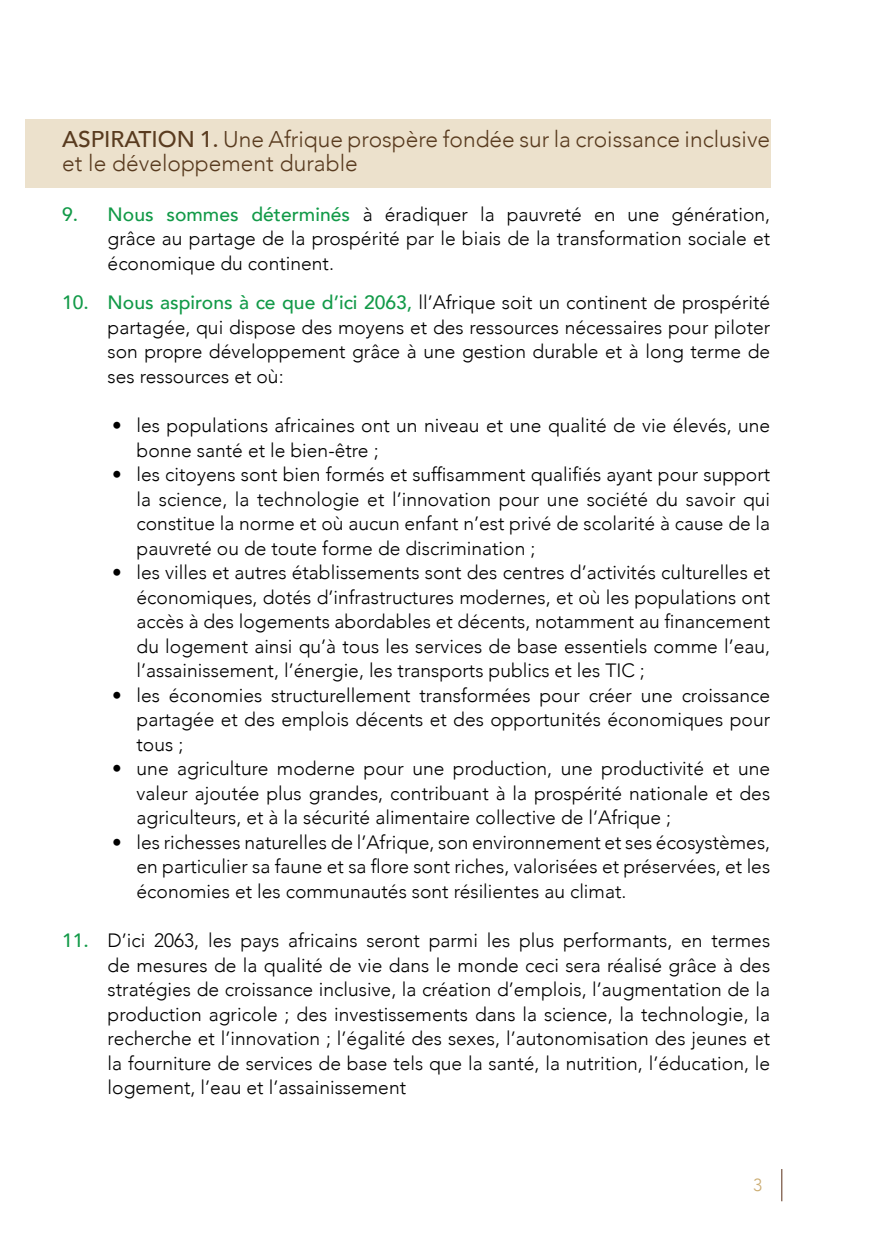
<style>
.page{position:relative;width:874px;height:1241px;background:#fff}
.page>*{position:absolute;margin:0;border:0;box-sizing:border-box;transform-origin:0 0}
.t1{font:300 22.75px/24.5px "Avenir";color:#593b1f}
.t2{font:300 19.25px/24.5px "Avenir";color:#000;text-align:justify}
.t3{font:300 17.5px "Avenir";color:#cbac72}
.s1{font-weight:500}
.s2{font-weight:500;color:#129a48}
</style>
<div class="page">
<hr style="left:781px;top:1168px;width:1px;height:32px;background:#582e16">
<div style="left:25px;top:119px;width:744px;height:68px;background:#ece1cc"></div>
<p class="t1" style="left:62px;top:127px;width:709px"><span class="s1">ASPIRATION 1.</span> Une Afrique prospère fondée sur la croissance inclusive et le développement durable</p>
<p class="t2" style="left:108px;top:202px;width:663px;text-indent:-46px"><span class="s2">9. Nous sommes déterminés</span> à éradiquer la pauvreté en une génération, grâce au partage de la prospérité par le biais de la transformation sociale et économique du continent.</p>
<p class="t2" style="left:108px;top:290px;width:663px;text-indent:-46px"><span class="s2">10. Nous aspirons à ce que d’ici 2063,</span> ll’Afrique soit un continent de prospérité partagée, qui dispose des moyens et des ressources nécessaires pour piloter son propre développement grâce à une gestion durable et à long terme de ses ressources et où:</p>
<p class="t2" style="left:136px;top:413px;width:634px;text-indent:-25px">• les populations africaines ont un niveau et une qualité de vie élevés, une bonne santé et le bien-être ;</p>
<p class="t2" style="left:136px;top:462px;width:634px;text-indent:-25px">• les citoyens sont bien formés et suffisamment qualifiés ayant pour support la science, la technologie et l’innovation pour une société du savoir qui constitue la norme et où aucun enfant n’est privé de scolarité à cause de la pauvreté ou de toute forme de discrimination ;</p>
<p class="t2" style="left:136px;top:560px;width:634px;text-indent:-25px">• les villes et autres établissements sont des centres d’activités culturelles et économiques, dotés d’infrastructures modernes, et où les populations ont accès à des logements abordables et décents, notamment au financement du logement ainsi qu’à tous les services de base essentiels comme l’eau, l’assainissement, l’énergie, les transports publics et les TIC ;</p>
<p class="t2" style="left:136px;top:682px;width:634px;text-indent:-25px">• les économies structurellement transformées pour créer une croissance partagée et des emplois décents et des opportunités économiques pour tous ;</p>
<p class="t2" style="left:136px;top:756px;width:634px;text-indent:-25px">• une agriculture moderne pour une production, une productivité et une valeur ajoutée plus grandes, contribuant à la prospérité nationale et des agriculteurs, et à la sécurité alimentaire collective de l’Afrique ;</p>
<p class="t2" style="left:136px;top:830px;width:634px;text-indent:-25px">• les richesses naturelles de l’Afrique, son environnement et ses écosystèmes, en particulier sa faune et sa flore sont riches, valorisées et préservées, et les économies et les communautés sont résilientes au climat.</p>
<p class="t2" style="left:108px;top:928px;width:663px;text-indent:-46px"><span class="s2">11.</span> D’ici 2063, les pays africains seront parmi les plus performants, en termes de mesures de la qualité de vie dans le monde ceci sera réalisé grâce à des stratégies de croissance inclusive, la création d’emplois, l’augmentation de la production agricole ; des investissements dans la science, la technologie, la recherche et l’innovation ; l’égalité des sexes, l’autonomisation des jeunes et la fourniture de services de base tels que la santé, la nutrition, l’éducation, le logement, l’eau et l’assainissement</p>
<p class="t3" style="left:753px;top:1174px;width:11px">3</p>
</div>
